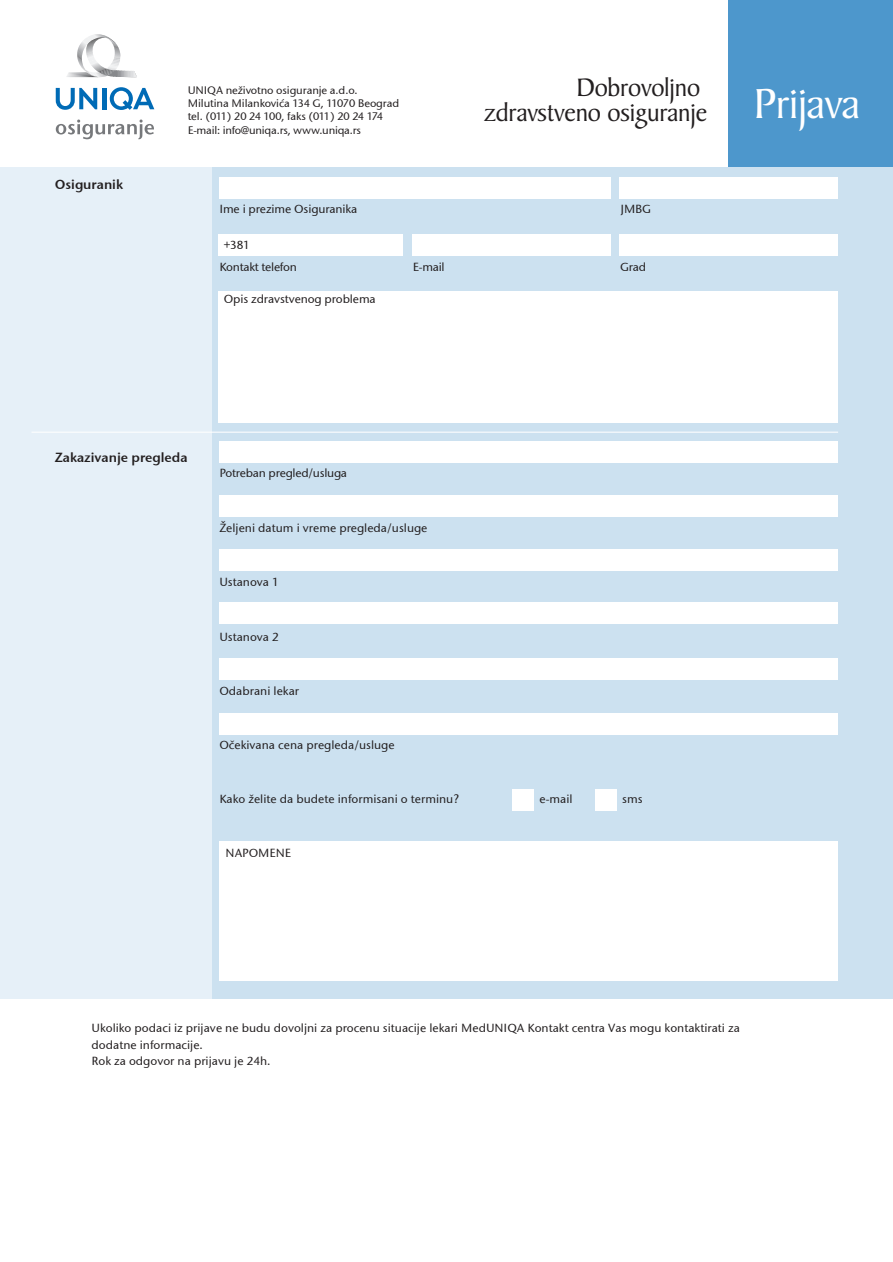
<style>
.page{position:relative;width:893px;height:1262px;background:#fff}
.page>*{position:absolute;margin:0;border:0;box-sizing:border-box;transform-origin:0 0}
.t1{font:45px "Baker Signet XP";letter-spacing:-.01em;color:#fff}
.t2{font:27px/25.5px "Baker Signet XP";letter-spacing:-.01em;color:#231f20;text-align:right}
.t3{font:13.5px "Stone San Itc TEE Semi";color:#231f20}
.t4{font:500 12px/16.5px "Stone San Itc TEE";color:#231f20}
.t5{font:500 12px "Stone San Itc TEE";letter-spacing:-.02em;color:#231f20}
.t6{font:500 11.1px/13.4px "Stone San Itc TEE";letter-spacing:-.01em;color:#231f20}
</style>
<div class="page">
<div style="left:728px;top:0;width:164px;height:167px;background:#4d97cc"></div>
<div style="left:0;top:167px;width:886px;height:831px;background:#e6f0f8"></div>
<div style="left:213px;top:167px;width:679px;height:831px;background:#cce1f0"></div>
<div style="left:219px;top:177px;width:391px;height:22px;background:#fff"></div>
<div style="left:619px;top:177px;width:219px;height:21px;background:#fff"></div>
<div style="left:619px;top:234px;width:219px;height:21px;background:#fff"></div>
<div style="left:219px;top:234px;width:184px;height:21px;background:#fff"></div>
<div style="left:412px;top:234px;width:198px;height:21px;background:#fff"></div>
<div style="left:219px;top:292px;width:618px;height:131px;background:#fff"></div>
<div style="left:219px;top:441px;width:618px;height:21px;background:#fff"></div>
<div style="left:219px;top:495px;width:618px;height:21px;background:#fff"></div>
<div style="left:219px;top:549px;width:618px;height:21px;background:#fff"></div>
<div style="left:219px;top:602px;width:618px;height:22px;background:#fff"></div>
<div style="left:219px;top:658px;width:618px;height:21px;background:#fff"></div>
<div style="left:219px;top:713px;width:618px;height:21px;background:#fff"></div>
<div style="left:512px;top:789px;width:22px;height:21px;background:#fff"></div>
<div style="left:595px;top:789px;width:21px;height:21px;background:#fff"></div>
<div style="left:219px;top:841px;width:618px;height:139px;background:#fff"></div>
<svg style="left:56px;top:88px;width:41px;height:22px"></svg>
<hr style="left:102px;top:88px;width:4px;height:21px;background:#006bb6">
<svg style="left:110px;top:87px;width:44px;height:23px"></svg>
<svg style="left:67px;top:34px;width:70px;height:44px"></svg>
<svg style="left:56px;top:119px;width:98px;height:20px"></svg>
<hr style="left:32px;top:431px;width:806px;height:2px;background:#fff">
<p class="t3" style="left:55px;top:176px;width:70px">Osiguranik</p>
<h2 class="t2" style="left:484px;top:74px;width:224px">Dobrovoljno zdravstveno osiguranje</h2>
<p class="t6" style="left:188px;top:83px;width:213px">UNIQA neživotno osiguranje a.d.o.<br>Milutina Milankoviæa 134 G, 11070 Beograd tel. (011) 20 24 100, faks (011) 20 24 174<br>E-mail: info@uniqa.rs, www.uniqa.rs</p>
<h1 class="t1" style="left:753px;top:77px;width:108px">Prijava</h1>
<p class="t4" style="left:219px;top:201px;width:140px">Ime i prezime Osiguranika</p>
<p class="t4" style="left:620px;top:201px;width:32px">JMBG</p>
<p class="t4" style="left:224px;top:237px;width:27px">+381</p>
<p class="t5" style="left:219px;top:259px;width:79px">Kontakt telefon</p>
<p class="t4" style="left:413px;top:259px;width:33px">E-mail</p>
<p class="t4" style="left:620px;top:259px;width:27px">Grad</p>
<p class="t4" style="left:224px;top:290px;width:153px">Opis zdravstvenog problema</p>
<p class="t3" style="left:55px;top:449px;width:134px">Zakazivanje pregleda</p>
<p class="t5" style="left:219px;top:465px;width:129px">Potreban pregled/usluga</p>
<p class="t4" style="left:219px;top:520px;width:209px">Željeni datum i vreme pregleda/usluge</p>
<p class="t4" style="left:219px;top:574px;width:61px">Ustanova 1</p>
<p class="t4" style="left:219px;top:628px;width:61px">Ustanova 2</p>
<p class="t4" style="left:219px;top:682px;width:81px">Odabrani lekar</p>
<p class="t4" style="left:219px;top:736px;width:177px">Oèekivana cena pregleda/usluge</p>
<p class="t4" style="left:219px;top:790px;width:241px">Kako želite da budete informisani o terminu?</p>
<p class="t4" style="left:539px;top:790px;width:35px">e-mail</p>
<p class="t4" style="left:622px;top:790px;width:22px">sms</p>
<p class="t4" style="left:225px;top:844px;width:67px">NAPOMENE</p>
<p class="t4" style="left:92px;top:1019px;width:649px">Ukoliko podaci iz prijave ne budu dovoljni za procenu situacije lekari MedUNIQA Kontakt centra Vas mogu kontaktirati za dodatne informacije.<br>Rok za odgovor na prijavu je 24h.</p>
</div>
